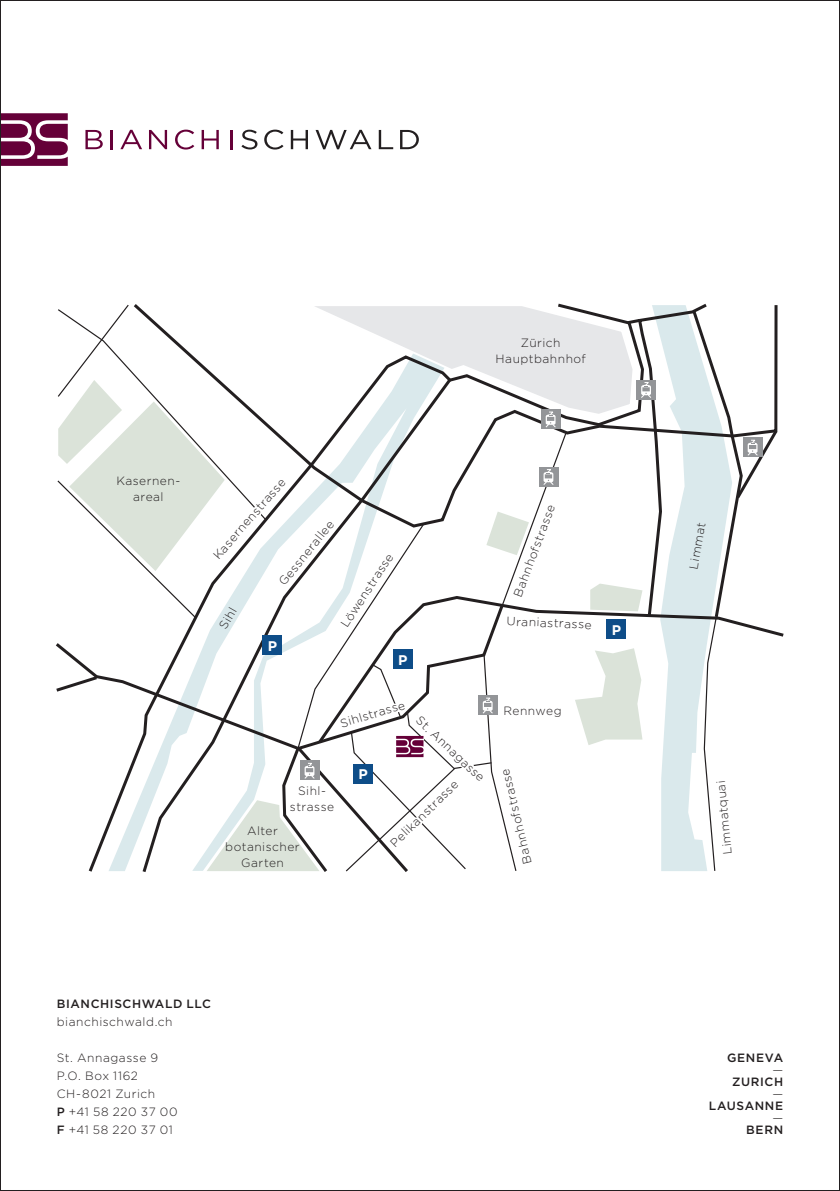
<style>
.page{position:relative;width:840px;height:1191px;background:#fff}
.page>*{position:absolute;margin:0;border:0;box-sizing:border-box;transform-origin:0 0}
.t1{font:700 14px "Gotham";color:#fff}
.t2{font:300 12px/16px "Gotham";letter-spacing:.04em;color:#231f20;text-align:center}
.t3{font:500 12px "Gotham";letter-spacing:.05em;color:#231f20}
.s1{font-weight:500}
</style>
<div class="page">
<svg style="left:56px;top:303px;width:723px;height:569px"></svg>
<svg style="left:2px;top:113px;width:66px;height:53px"></svg>
<svg style="left:85px;top:130px;width:18px;height:19px"></svg>
<svg style="left:111px;top:130px;width:2px;height:19px"></svg>
<svg style="left:120px;top:130px;width:22px;height:19px"></svg>
<svg style="left:149px;top:130px;width:18px;height:19px"></svg>
<svg style="left:175px;top:130px;width:19px;height:19px"></svg>
<svg style="left:201px;top:130px;width:18px;height:19px"></svg>
<svg style="left:230px;top:130px;width:2px;height:19px"></svg>
<svg style="left:241px;top:130px;width:16px;height:19px"></svg>
<svg style="left:264px;top:130px;width:19px;height:19px"></svg>
<svg style="left:290px;top:130px;width:18px;height:19px"></svg>
<svg style="left:315px;top:130px;width:56px;height:19px"></svg>
<svg style="left:378px;top:130px;width:15px;height:19px"></svg>
<svg style="left:400px;top:130px;width:18px;height:19px"></svg>
<p class="t2" style="left:495px;top:334px;width:92px">Zürich<br>Hauptbahnhof</p>
<p class="t2" style="left:116px;top:472px;width:66px">Kasernen&shy;areal</p>
<p class="t2" style="left:209px;top:552px;width:105px;rotate:-49deg">Kasernenstrasse</p>
<p class="t2" style="left:274px;top:578px;width:82px;rotate:-51deg">Gessnerallee</p>
<p class="t2" style="left:336px;top:621px;width:87px;rotate:-57deg">Löwenstrasse</p>
<p class="t2" style="left:215px;top:624px;width:24px;rotate:-60deg">Sihl</p>
<p class="t1" style="left:267px;top:636px;width:11px">P</p>
<p class="t1" style="left:398px;top:650px;width:11px">P</p>
<p class="t2" style="left:338px;top:715px;width:68px;rotate:-17deg">Sihlstrasse</p>
<p class="t2" style="left:423px;top:712px;width:90px;rotate:43deg">St. Annagasse</p>
<p class="t1" style="left:358px;top:765px;width:11px">P</p>
<p class="t2" style="left:386px;top:838px;width:91px;rotate:-44deg">Pelikanstrasse</p>
<p class="t2" style="left:290px;top:783px;width:46px">Sihl&shy;strasse</p>
<p class="t2" style="left:225px;top:822px;width:76px">Alter botanischer<br>Garten</p>
<p class="t2" style="left:509px;top:594px;width:99px;rotate:-70deg">Bahnhofstrasse</p>
<p class="t2" style="left:506px;top:613px;width:87px;rotate:2deg">Uraniastrasse</p>
<p class="t2" style="left:503px;top:702px;width:60px">Rennweg</p>
<p class="t2" style="left:519px;top:865px;width:99px;rotate:-104deg">Bahnhofstrasse</p>
<p class="t1" style="left:611px;top:621px;width:11px">P</p>
<p class="t2" style="left:684px;top:567px;width:49px;rotate:-80deg">Limmat</p>
<p class="t2" style="left:719px;top:855px;width:76px;rotate:-96deg">Limmatquai</p>
<p class="t3" style="left:57px;top:996px;width:156px">BIANCHISCHWALD LLC</p>
<p class="t2" style="left:57px;top:1013px;width:117px">bianchischwald.ch</p>
<p class="t2" style="left:57px;top:1048px;width:122px;line-height:18px;text-align:left">St. Annagasse 9<br>P.O. Box 1162<br>CH-8021 Zurich<br><span class="s1">P</span> +41 58 220 37 00<br><span class="s1">F</span> +41 58 220 37 01</p>
<p class="t3" style="left:726px;top:1050px;width:58px">GENEVA</p>
<p class="t2" style="left:772px;top:1061px;width:12px">—</p>
<p class="t3" style="left:731px;top:1074px;width:52px">ZURICH</p>
<p class="t2" style="left:772px;top:1085px;width:12px">—</p>
<p class="t3" style="left:708px;top:1098px;width:76px">LAUSANNE</p>
<p class="t2" style="left:772px;top:1109px;width:12px">—</p>
<p class="t3" style="left:745px;top:1122px;width:38px">BERN</p>
</div>
